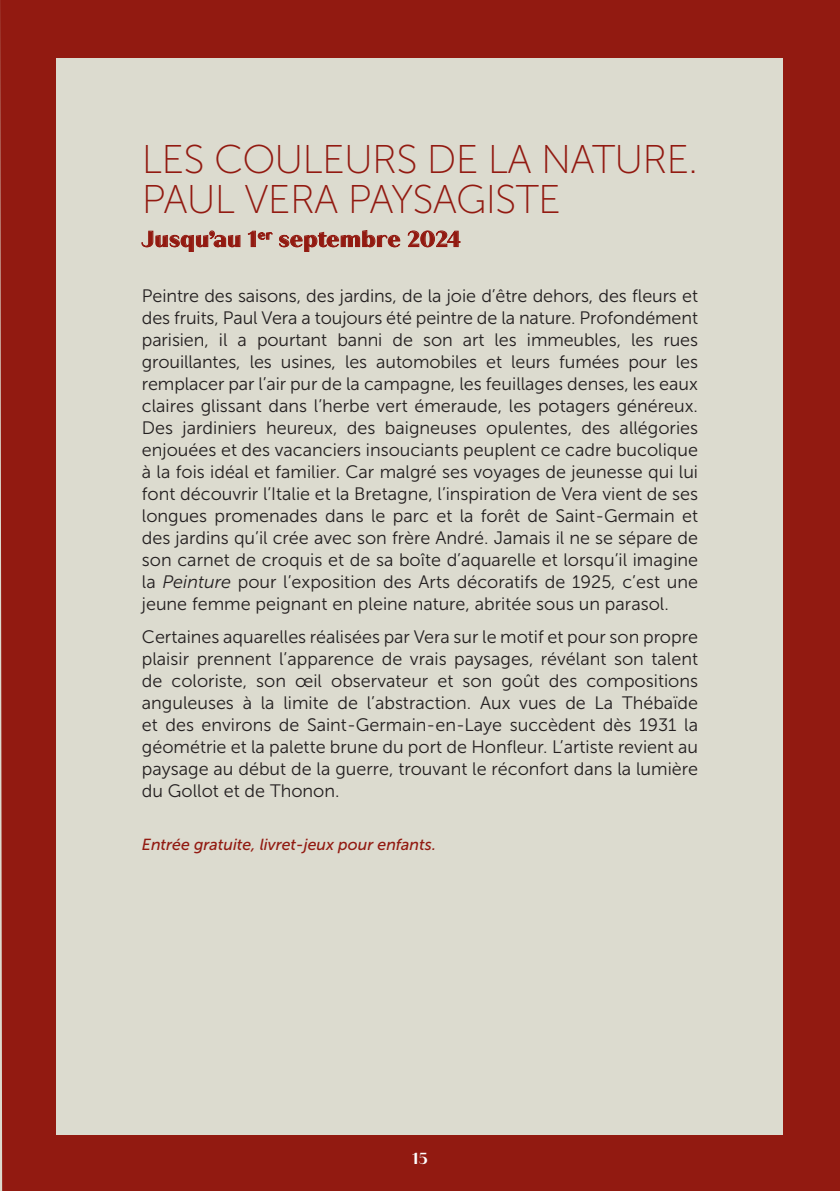
<style>
.page{position:relative;width:840px;height:1191px;background:#fff}
.page>*{position:absolute;margin:0;border:0;box-sizing:border-box;transform-origin:0 0}
.t1{font:40px/40px "Museo Sans 100";letter-spacing:-.02em;color:#921a11}
.t2{font:800 22px "Quiche Sans";letter-spacing:.035em;color:#921a11}
.t3{font:18px/22px "Museo Sans 300";color:#231f20;text-align:justify}
.t4{font:italic 16px "Museo Sans 500";color:#921a11}
.t5{font:700 16px "Quiche Sans";color:#fff}
.s1{font-style:italic}
</style>
<div class="page">
<div style="left:0;top:0;width:839px;height:1191px;background:#921a11"></div>
<div style="left:57px;top:58px;width:725px;height:1076px;background:#dcdbcf"></div>
<svg style="left:0;top:0;width:2px;height:1191px"></svg>
<h1 class="t1" style="left:142px;top:140px;width:557px">LES COULEURS DE LA NATURE.<br>PAUL VERA PAYSAGISTE</h1>
<p class="t2" style="left:142px;top:225px;width:320px">Jusqu’au 1<sup>er</sup> septembre 2024</p>
<p class="t3" style="left:142px;top:285px;width:557px">Peintre des saisons, des jardins, de la joie d’être dehors, des fleurs et des fruits, Paul Vera a toujours été peintre de la nature. Profondément parisien, il a pourtant banni de son art les immeubles, les rues grouillantes, les usines, les automobiles et leurs fumées pour les remplacer par l’air pur de la campagne, les feuillages denses, les eaux claires glissant dans l’herbe vert émeraude, les potagers généreux.<br>Des jardiniers heureux, des baigneuses opulentes, des allégories enjouées et des vacanciers insouciants peuplent ce cadre bucolique à la fois idéal et familier. Car malgré ses voyages de jeunesse qui lui font découvrir l’Italie et la Bretagne, l’inspiration de Vera vient de ses longues promenades dans le parc et la forêt de Saint-Germain et des jardins qu’il crée avec son frère André. Jamais il ne se sépare de son carnet de croquis et de sa boîte d’aquarelle et lorsqu’il imagine la <span class="s1">Peinture</span> pour l’exposition des Arts décoratifs de 1925, c’est une jeune femme peignant en pleine nature, abritée sous un parasol.</p>
<p class="t3" style="left:142px;top:626px;width:557px">Certaines aquarelles réalisées par Vera sur le motif et pour son propre plaisir prennent l’apparence de vrais paysages, révélant son talent de coloriste, son œil observateur et son goût des compositions anguleuses à la limite de l’abstraction. Aux vues de La Thébaïde et des environs de Saint-Germain-en-Laye succèdent dès 1931 la géométrie et la palette brune du port de Honfleur. L’artiste revient au paysage au début de la guerre, trouvant le réconfort dans la lumière du Gollot et de Thonon.</p>
<p class="t4" style="left:142px;top:836px;width:295px">Entrée gratuite, livret-jeux pour enfants.</p>
<p class="t5" style="left:412px;top:1149px;width:17px">15</p>
</div>
